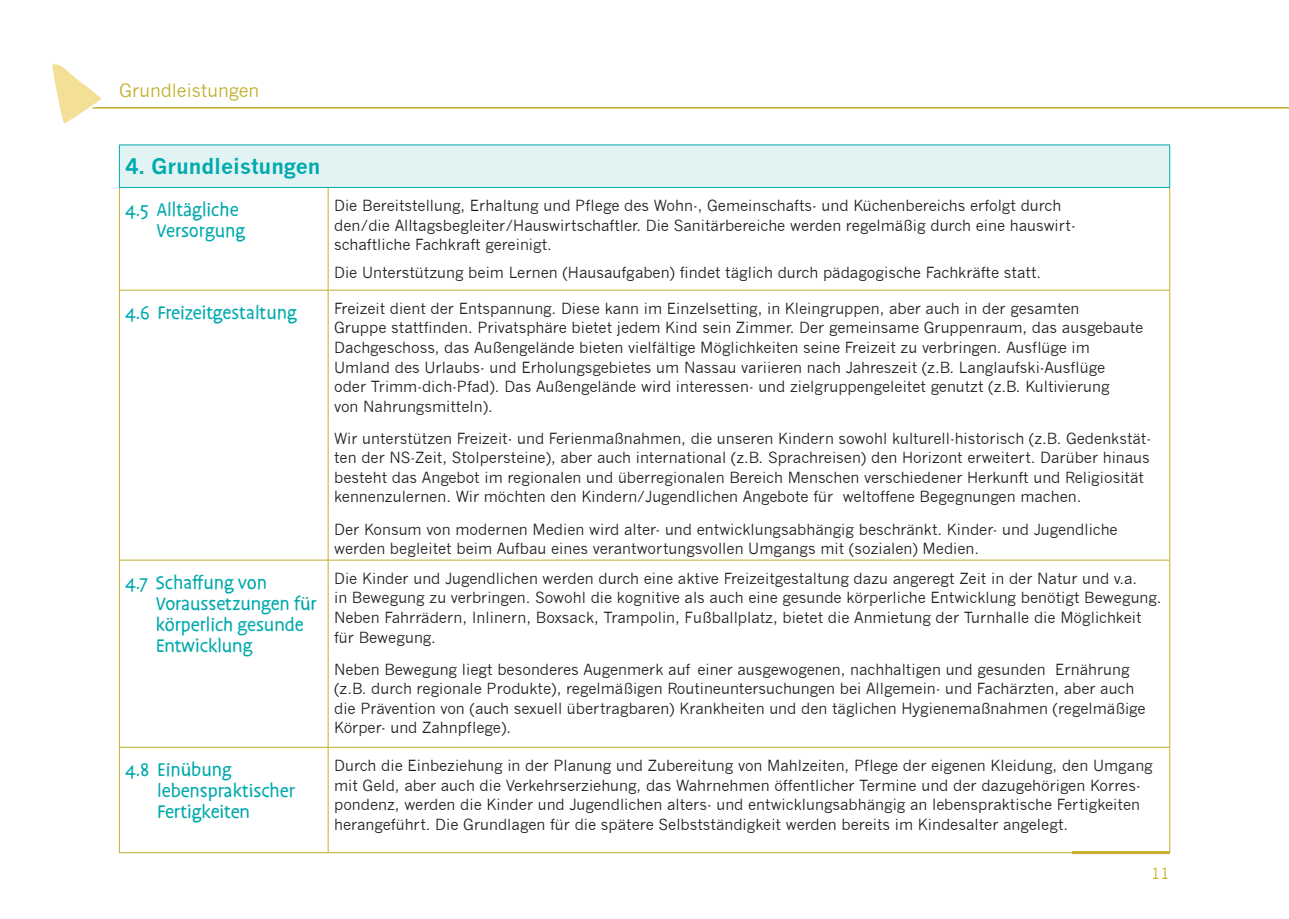
<style>
.page{position:relative;width:1289px;height:919px;background:#fff}
.page>*{position:absolute;margin:0;border:0;box-sizing:border-box;transform-origin:0 0}
.t1{font:21px/21px "Duper OT";color:#00a9ac}
.t2{font:700 21px "News Gothic";color:#00aaad}
.t3{font:18px "News Gothic";color:#c2af2a}
.t4{font:15px/19.5px "News Gothic";color:#231f20}
.t5{font:15px "News Gothic";color:#c2af2a}
</style>
<div class="page">
<hr style="left:61px;top:107px;width:1227px;height:2px;background:#c2af2a">
<hr style="left:1071px;top:851px;width:98px;height:3px;background:#c2af2a">
<svg style="left:52px;top:64px;width:51px;height:59px"></svg>
<div style="left:119px;top:145px;width:1050px;height:42px;background:#e2f3f4"></div>
<hr style="left:328px;top:188px;width:1px;height:102px;background:#c2af2a">
<hr style="left:328px;top:290px;width:1px;height:270px;background:#c2af2a">
<hr style="left:328px;top:560px;width:1px;height:187px;background:#c2af2a">
<hr style="left:328px;top:747px;width:1px;height:105px;background:#c2af2a">
<hr style="left:119px;top:188px;width:1px;height:102px;background:#c2af2a">
<hr style="left:1169px;top:188px;width:1px;height:102px;background:#c2af2a">
<hr style="left:119px;top:290px;width:209px;height:1px;background:#c2af2a">
<hr style="left:119px;top:290px;width:1px;height:270px;background:#c2af2a">
<hr style="left:328px;top:290px;width:841px;height:1px;background:#c2af2a">
<hr style="left:1169px;top:290px;width:1px;height:270px;background:#c2af2a">
<hr style="left:119px;top:560px;width:209px;height:1px;background:#c2af2a">
<hr style="left:119px;top:560px;width:1px;height:187px;background:#c2af2a">
<hr style="left:328px;top:560px;width:841px;height:1px;background:#c2af2a">
<hr style="left:1169px;top:560px;width:1px;height:187px;background:#c2af2a">
<hr style="left:119px;top:747px;width:209px;height:1px;background:#c2af2a">
<hr style="left:119px;top:747px;width:1px;height:105px;background:#c2af2a">
<hr style="left:328px;top:747px;width:841px;height:1px;background:#c2af2a">
<hr style="left:1169px;top:747px;width:1px;height:105px;background:#c2af2a">
<hr style="left:119px;top:852px;width:209px;height:1px;background:#c2af2a">
<hr style="left:328px;top:852px;width:841px;height:1px;background:#c2af2a">
<hr style="left:119px;top:145px;width:209px;height:1px;background:#00a9ac">
<hr style="left:119px;top:145px;width:1px;height:42px;background:#00a9ac">
<hr style="left:328px;top:145px;width:841px;height:1px;background:#00a9ac">
<hr style="left:1169px;top:145px;width:1px;height:42px;background:#00a9ac">
<hr style="left:119px;top:187px;width:209px;height:1px;background:#00a9ac">
<hr style="left:328px;top:187px;width:841px;height:1px;background:#00a9ac">
<p class="t3" style="left:119px;top:80px;width:142px">Grundleistungen</p>
<h1 class="t2" style="left:125px;top:154px;width:196px">4. Grundleistungen</h1>
<h1 class="t1" style="left:157px;top:201px;width:90px;text-indent:-31px">4.5 Alltägliche<br>Versorgung</h1>
<p class="t4" style="left:334px;top:196px;width:743px">Die Bereitstellung, Erhaltung und Pflege des Wohn-, Gemeinschafts- und Küchenbereichs erfolgt durch den/die Alltagsbegleiter/Hauswirtschaftler. Die Sanitärbereiche werden regelmäßig durch eine hauswirt&shy;schaftliche Fachkraft gereinigt.</p>
<p class="t4" style="left:334px;top:263px;width:708px">Die Unterstützung beim Lernen (Hausaufgaben) findet täglich durch pädagogische Fachkräfte statt.</p>
<h1 class="t1" style="left:125px;top:303px;width:173px">4.6 Freizeitgestaltung</h1>
<p class="t4" style="left:334px;top:299px;width:810px">Freizeit dient der Entspannung. Diese kann im Einzelsetting, in Kleingruppen, aber auch in der gesamten<br>Gruppe stattfinden. Privatsphäre bietet jedem Kind sein Zimmer. Der gemeinsame Gruppenraum, das ausgebaute Dachgeschoss, das Außengelände bieten vielfältige Möglichkeiten seine Freizeit zu verbringen. Ausflüge im Umland des Urlaubs- und Erholungsgebietes um Nassau variieren nach Jahreszeit (z.B. Langlaufski-Ausflüge<br>oder Trimm-dich-Pfad). Das Außengelände wird interessen- und zielgruppengeleitet genutzt (z.B. Kultivierung<br>von Nahrungsmitteln).</p>
<p class="t4" style="left:334px;top:428px;width:818px">Wir unterstützen Freizeit- und Ferienmaßnahmen, die unseren Kindern sowohl kulturell-historisch (z.B. Gedenkstät&shy;ten der NS-Zeit, Stolpersteine), aber auch international (z.B. Sprachreisen) den Horizont erweitert. Darüber hinaus besteht das Angebot im regionalen und überregionalen Bereich Menschen verschiedener Herkunft und Religiosität kennenzulernen. Wir möchten den Kindern/Jugendlichen Angebote für weltoffene Begegnungen machen.</p>
<p class="t4" style="left:334px;top:519px;width:785px">Der Konsum von modernen Medien wird alter- und entwicklungsabhängig beschränkt. Kinder- und Jugendliche werden begleitet beim Aufbau eines verantwortungsvollen Umgangs mit (sozialen) Medien.</p>
<h1 class="t1" style="left:156px;top:573px;width:162px;text-indent:-30px">4.7 Schaffung von<br>Voraussetzungen für körperlich gesunde<br>Entwicklung</h1>
<p class="t4" style="left:334px;top:568px;width:829px">Die Kinder und Jugendlichen werden durch eine aktive Freizeitgestaltung dazu angeregt Zeit in der Natur und v.a.<br>in Bewegung zu verbringen. Sowohl die kognitive als auch eine gesunde körperliche Entwicklung benötigt Bewegung.<br>Neben Fahrrädern, Inlinern, Boxsack, Trampolin, Fußballplatz, bietet die Anmietung der Turnhalle die Möglichkeit für Bewegung.</p>
<p class="t4" style="left:334px;top:659px;width:813px">Neben Bewegung liegt besonderes Augenmerk auf einer ausgewogenen, nachhaltigen und gesunden Ernährung (z.B. durch regionale Produkte), regelmäßigen Routineuntersuchungen bei Allgemein- und Fachärzten, aber auch die Prävention von (auch sexuell übertragbaren) Krankheiten und den täglichen Hygienemaßnahmen (regelmäßige Körper- und Zahnpflege).</p>
<h1 class="t1" style="left:157px;top:760px;width:139px;text-indent:-32px">4.8 Einübung lebenspraktischer<br>Fertigkeiten</h1>
<p class="t4" style="left:334px;top:756px;width:820px">Durch die Einbeziehung in der Planung und Zubereitung von Mahlzeiten, Pflege der eigenen Kleidung, den Umgang mit Geld, aber auch die Verkehrserziehung, das Wahrnehmen öffentlicher Termine und der dazugehörigen Korres&shy;pondenz, werden die Kinder und Jugendlichen alters- und entwicklungsabhängig an lebenspraktische Fertigkeiten herangeführt. Die Grundlagen für die spätere Selbstständigkeit werden bereits im Kindesalter angelegt.</p>
<p class="t5" style="left:1151px;top:865px;width:20px">11</p>
</div>
